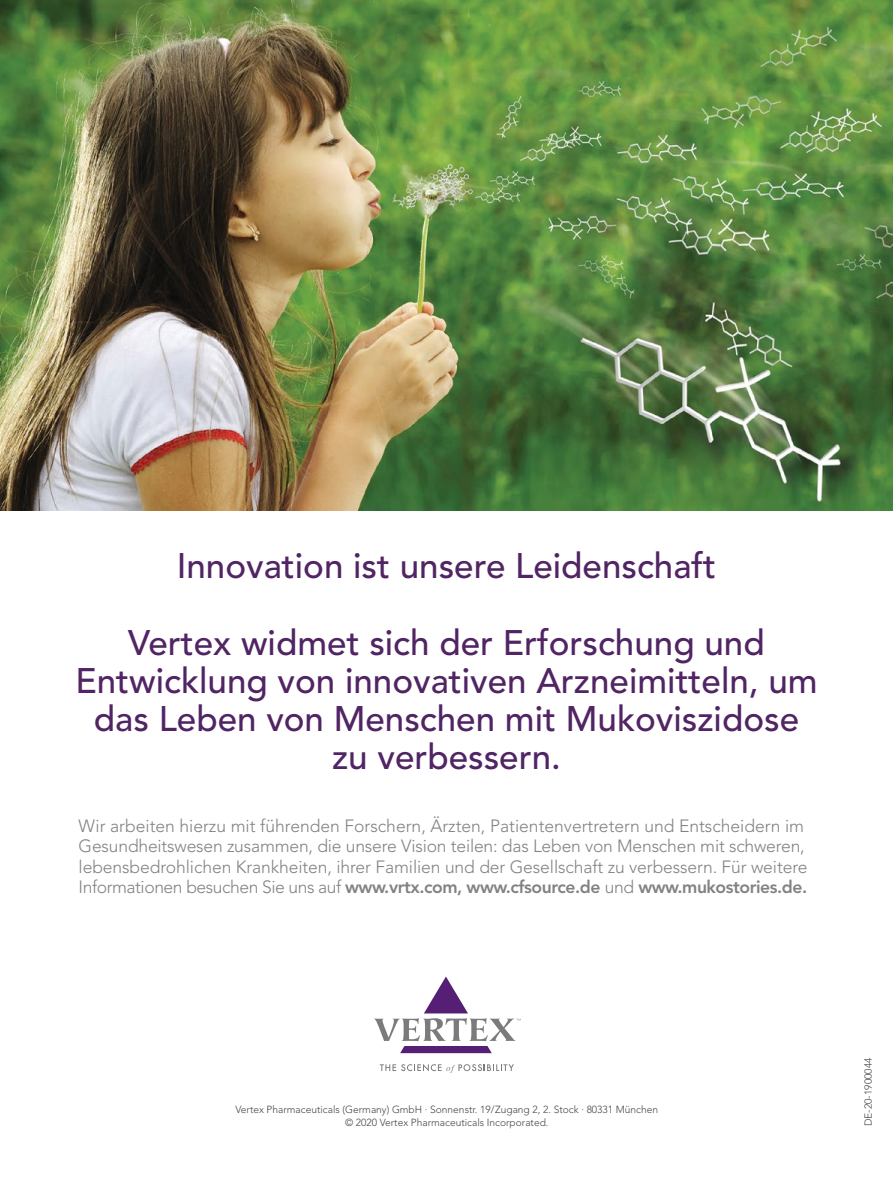
<style>
.page{position:relative;width:893px;height:1191px;background:#fff}
.page>*{position:absolute;margin:0;border:0;box-sizing:border-box;transform-origin:0 0}
.t1{font:500 35.25px/38.1px "Avenir LT Std";color:#512464;text-align:center}
.t2{font:300 17.55px/20.5px "Avenir LT Std";letter-spacing:-.005em;color:#848281}
.t3{font:300 10.35px/13.2px "Avenir LT Std";color:#464745;text-align:center}
.t4{font:300 10.2px "Avenir LT Std";color:#464745}
.s1{font-weight:800}
</style>
<div class="page">
<img style="left:0;top:0;width:893px;height:510px">
<svg style="left:380px;top:1064px;width:134px;height:8px"></svg>
<svg style="left:374px;top:976px;width:147px;height:77px"></svg>
<h1 class="t1" style="left:128px;top:529px;width:638px;line-height:76.3px">Innovation ist unsere Leidenschaft<br>Vertex widmet sich der Erforschung und</h1>
<h1 class="t1" style="left:75px;top:662px;width:744px">Entwicklung von innovativen Arzneimitteln, um das Leben von Menschen mit Mukoviszidose zu verbessern.</h1>
<p class="t2" style="left:79px;top:815px;width:730px">Wir arbeiten hierzu mit führenden Forschern, Ärzten, Patientenvertretern und Entscheidern im Gesundheitswesen zusammen, die unsere Vision teilen: das Leben von Menschen mit schweren, lebensbedrohlichen Krankheiten, ihrer Familien und der Gesellschaft zu verbessern. Für weitere Informationen besuchen Sie uns auf <span class="s1">www.vrtx.com, www.cfsource.de</span> und <span class="s1">www.mukostories.de.</span></p>
<p class="t3" style="left:235px;top:1103px;width:424px">Vertex Pharmaceuticals (Germany) GmbH · Sonnenstr. 19/Zugang 2, 2. Stock · 80331 München © 2020 Vertex Pharmaceuticals Incorporated.</p>
<p class="t4" style="left:862px;top:1126px;width:70px;rotate:-90deg">DE-20-1900044</p>
</div>
